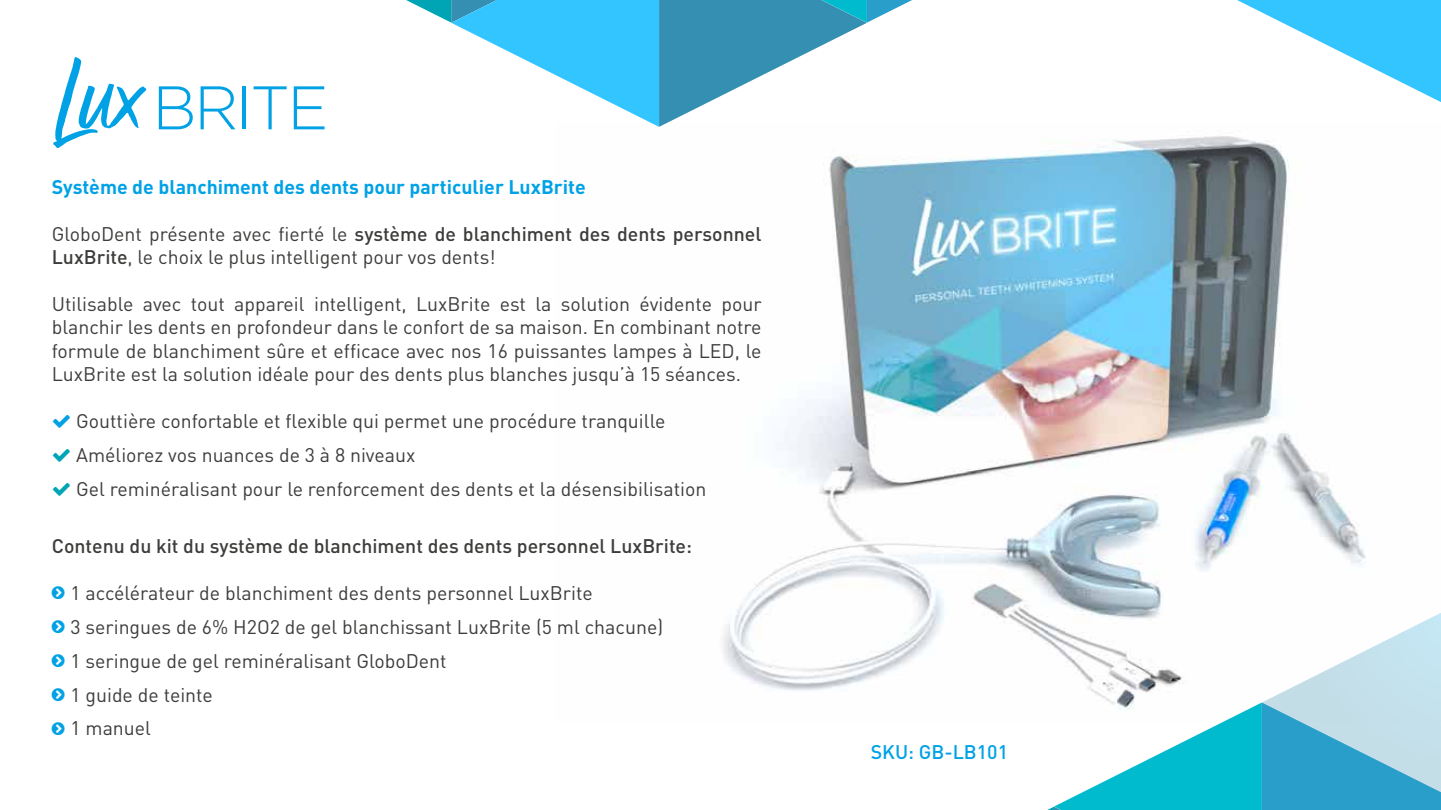
<style>
.page{position:relative;width:1441px;height:810px;background:#fff}
.page>*{position:absolute;margin:0;border:0;box-sizing:border-box;transform-origin:0 0}
.t1{font:19.5px/33.9px "DIN Pro";color:#3c3c3b}
.t2{font:500 19.5px "DIN Pro";color:#3c3c3b}
.t3{font:700 19.5px "DIN Pro";color:#00a2e5}
.t4{font:500 19.5px "DIN Pro";color:#00a2e5}
.s1{font-weight:500}
</style>
<div class="page">
<img style="left:723px;top:136px;width:643px;height:555px">
<svg style="left:1047px;top:598px;width:393px;height:212px"></svg>
<svg style="left:406px;top:0;width:506px;height:127px"></svg>
<svg style="left:1237px;top:0;width:203px;height:102px"></svg>
<svg style="left:159px;top:86px;width:34px;height:43px"></svg>
<svg style="left:200px;top:86px;width:35px;height:43px"></svg>
<hr style="left:243px;top:86px;width:3px;height:43px;background:#00a2e5">
<svg style="left:253px;top:86px;width:33px;height:43px"></svg>
<svg style="left:294px;top:86px;width:30px;height:43px"></svg>
<svg style="left:53px;top:57px;width:93px;height:91px"></svg>
<p class="t3" style="left:52px;top:174px;width:535px">Système de blanchiment des dents pour particulier LuxBrite</p>
<p class="t1" style="left:52px;top:221px;width:711px;line-height:23.4px">GloboDent présente avec fierté le <span class="s1">système de blanchiment des dents personnel<br>LuxBrite</span>, le choix le plus intelligent pour vos dents!</p>
<p class="t1" style="left:52px;top:291px;width:711px;line-height:23.4px;text-align:justify">Utilisable avec tout appareil intelligent, LuxBrite est la solution évidente pour blanchir les dents en profondeur dans le confort de sa maison. En combinant notre formule de blanchiment sûre et efficace avec nos 16 puissantes lampes à LED, le LuxBrite est la solution idéale pour des dents plus blanches jusqu’à 15 séances.</p>
<p class="t1" style="left:76px;top:403px;width:631px">Gouttière confortable et flexible qui permet une procédure tranquille<br>Améliorez vos nuances de 3 à 8 niveaux<br>Gel reminéralisant pour le renforcement des dents et la désensibilisation</p>
<p class="t2" style="left:52px;top:533px;width:641px">Contenu du kit du système de blanchiment des dents personnel LuxBrite:</p>
<p class="t1" style="left:70px;top:575px;width:594px">1 accélérateur de blanchiment des dents personnel LuxBrite<br>3 seringues de 6% H2O2 de gel blanchissant LuxBrite (5 ml chacune)<br>1 seringue de gel reminéralisant GloboDent<br>1 guide de teinte<br>1 manuel</p>
<p class="t4" style="left:870px;top:739px;width:139px">SKU: GB-LB101</p>
</div>
